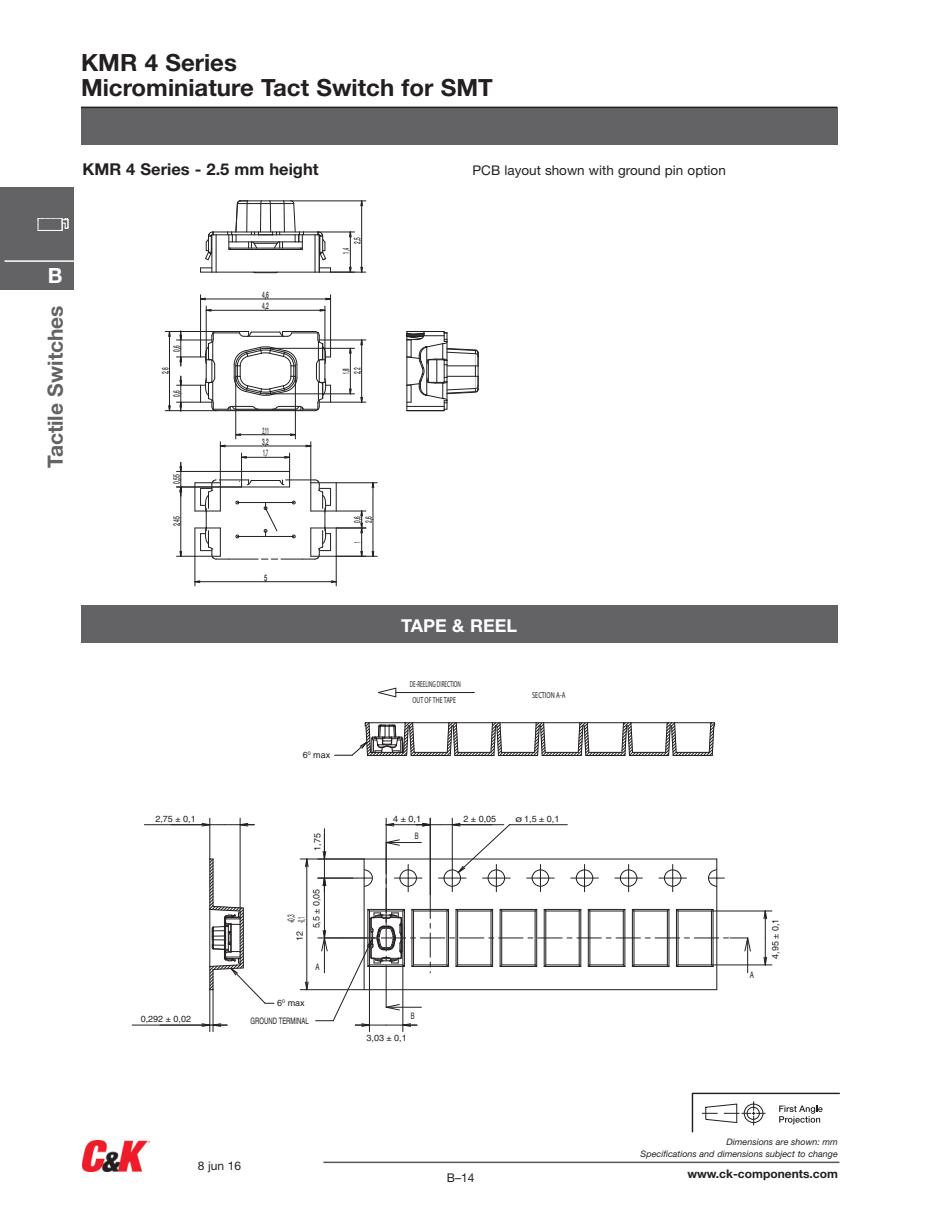
<style>
.page{position:relative;width:945px;height:1229px;background:#fff}
.page>*{position:absolute;margin:0;border:0;box-sizing:border-box;transform-origin:0 0}
.t1{font:700 23.7px/25.2px "Helvetica Neue";color:#231f20}
.t2{font:700 21px "Helvetica Neue";color:#636366}
.t3{font:700 21px "Helvetica Neue";color:#fff}
.t4{font:700 17.85px "Helvetica Neue";color:#fff}
.t5{font:700 16.35px "Helvetica Neue";color:#231f20}
.t6{font:13.35px "Helvetica Neue";color:#231f20}
.t7{font:12px "Helvetica Neue";color:#231f20}
.t8{font:700 11.85px "Helvetica Neue";color:#231f20}
.t9{font:11.85px "Helvetica Neue";color:#231f20}
.t10{font:9.75px/10.4px "Helvetica";color:#231f20;scale:.47 1}
.t11{font:500 9px/11.2px "Helvetica Neue";color:#231f20;scale:.52 1}
.t12{font:9px "Helvetica";color:#231f20}
.t13{font:500 9px "Helvetica Neue";color:#231f20;scale:.38 1}
.t14{font:500 9px/11.2px "Helvetica Neue";color:#231f20;scale:.54 1}
.t15{font:500 9px "Helvetica Neue";color:#231f20;scale:.57 1}
.t16{font:500 9px "Helvetica Neue";color:#231f20;scale:.55 1}
.t17{font:500 9px "Helvetica Neue";color:#231f20;scale:.4 1}
.t18{font:500 9px "Helvetica Neue";color:#231f20;scale:.42 1}
.t19{font:500 9px "Helvetica Neue";color:#231f20;scale:.29 1}
.t20{font:500 9px "Helvetica Neue";color:#231f20;scale:.64 1}
.t21{font:italic 8.85px/11.9px "Helvetica Neue";color:#231f20;text-align:right}
.t22{font:8.85px "Helvetica";color:#231f20}
.t23{font:8.85px "Helvetica";color:#231f20;scale:.67 1}
.t24{font:8.85px "Helvetica";color:#231f20;scale:1.35 1}
.t25{font:8.85px "Helvetica";color:#231f20;scale:.65 1}
.t26{font:8.85px "Helvetica";color:#231f20;scale:.71 1}
.t27{font:8.7px/16.2px "Myriad";color:#231f20;text-align:center;scale:.6 1}
.t28{font:8.7px "Myriad";color:#231f20;scale:.71 1}
</style>
<div class="page">
<svg style="left:692px;top:1092px;width:148px;height:40px"></svg>
<hr style="left:323px;top:1161px;width:516px;height:2px;background:#57585a">
<img style="left:83px;top:1140px;width:66px;height:31px">
<div style="left:0;top:188px;width:74px;height:101px;background:#636366"></div>
<svg style="left:37px;top:218px;width:32px;height:13px"></svg>
<hr style="left:4px;top:260px;width:70px;height:2px;background:#fff">
<hr style="left:407px;top:410px;width:37px;height:1px;background:#231f20">
<svg style="left:405px;top:331px;width:74px;height:79px"></svg>
<hr style="left:295px;top:376px;width:1px;height:63px;background:#231f20">
<hr style="left:235px;top:376px;width:1px;height:63px;background:#231f20">
<hr style="left:236px;top:434px;width:30px;height:1px;background:#231f20">
<svg style="left:266px;top:433px;width:30px;height:3px"></svg>
<svg style="left:235px;top:433px;width:7px;height:3px"></svg>
<hr style="left:266px;top:348px;width:89px;height:1px;background:#231f20">
<hr style="left:266px;top:393px;width:89px;height:1px;background:#231f20">
<svg style="left:349px;top:347px;width:3px;height:48px"></svg>
<hr style="left:336px;top:482px;width:41px;height:1px;background:#231f20">
<hr style="left:336px;top:556px;width:41px;height:1px;background:#231f20">
<hr style="left:373px;top:483px;width:1px;height:36px;background:#231f20">
<hr style="left:373px;top:519px;width:1px;height:37px;background:#231f20">
<svg style="left:371px;top:482px;width:4px;height:6px"></svg>
<svg style="left:371px;top:550px;width:4px;height:7px"></svg>
<hr style="left:336px;top:510px;width:30px;height:1px;background:#231f20">
<hr style="left:336px;top:527px;width:30px;height:1px;background:#231f20">
<svg style="left:360px;top:510px;width:3px;height:47px"></svg>
<hr style="left:336px;top:556px;width:1px;height:30px;background:#231f20">
<hr style="left:195px;top:556px;width:1px;height:30px;background:#231f20">
<hr style="left:266px;top:581px;width:70px;height:1px;background:#231f20">
<hr style="left:195px;top:581px;width:71px;height:1px;background:#231f20">
<svg style="left:330px;top:580px;width:7px;height:3px"></svg>
<svg style="left:194px;top:580px;width:7px;height:3px"></svg>
<hr style="left:331px;top:339px;width:35px;height:1px;background:#231f20">
<hr style="left:331px;top:402px;width:35px;height:1px;background:#231f20">
<hr style="left:361px;top:340px;width:1px;height:31px;background:#231f20">
<hr style="left:361px;top:371px;width:1px;height:31px;background:#231f20">
<svg style="left:360px;top:339px;width:3px;height:7px"></svg>
<svg style="left:360px;top:396px;width:3px;height:7px"></svg>
<hr style="left:165px;top:331px;width:51px;height:1px;background:#231f20">
<hr style="left:165px;top:410px;width:51px;height:1px;background:#231f20">
<hr style="left:169px;top:331px;width:1px;height:40px;background:#231f20">
<hr style="left:169px;top:371px;width:1px;height:39px;background:#231f20">
<svg style="left:168px;top:405px;width:3px;height:6px"></svg>
<svg style="left:177px;top:331px;width:154px;height:80px"></svg>
<hr style="left:220px;top:442px;width:1px;height:40px;background:#231f20">
<hr style="left:310px;top:442px;width:1px;height:40px;background:#231f20">
<svg style="left:177px;top:444px;width:160px;height:116px"></svg>
<hr style="left:330px;top:295px;width:1px;height:45px;background:#231f20">
<hr style="left:200px;top:295px;width:1px;height:45px;background:#231f20">
<hr style="left:266px;top:298px;width:65px;height:1px;background:#231f20">
<hr style="left:201px;top:298px;width:65px;height:1px;background:#231f20">
<svg style="left:325px;top:297px;width:6px;height:4px"></svg>
<svg style="left:200px;top:297px;width:6px;height:4px"></svg>
<hr style="left:325px;top:306px;width:1px;height:54px;background:#231f20">
<hr style="left:206px;top:306px;width:1px;height:54px;background:#231f20">
<hr style="left:266px;top:310px;width:59px;height:1px;background:#231f20">
<hr style="left:206px;top:310px;width:60px;height:1px;background:#231f20">
<svg style="left:319px;top:308px;width:7px;height:4px"></svg>
<svg style="left:205px;top:308px;width:7px;height:4px"></svg>
<hr style="left:291px;top:200px;width:75px;height:1px;background:#231f20">
<hr style="left:331px;top:272px;width:35px;height:1px;background:#231f20">
<svg style="left:200px;top:200px;width:163px;height:73px"></svg>
<hr style="left:209px;top:989px;width:1px;height:42px;background:#231f20">
<hr style="left:213px;top:989px;width:1px;height:42px;background:#231f20">
<hr style="left:132px;top:1024px;width:79px;height:1px;background:#231f20">
<svg style="left:201px;top:1022px;width:26px;height:5px"></svg>
<hr style="left:452px;top:818px;width:1px;height:46px;background:#231f20">
<hr style="left:300px;top:989px;width:64px;height:1px;background:#231f20">
<hr style="left:300px;top:858px;width:64px;height:1px;background:#231f20">
<hr style="left:306px;top:924px;width:1px;height:65px;background:#231f20">
<hr style="left:306px;top:859px;width:1px;height:65px;background:#231f20">
<svg style="left:305px;top:981px;width:4px;height:9px"></svg>
<svg style="left:305px;top:858px;width:4px;height:9px"></svg>
<hr style="left:430px;top:818px;width:1px;height:76px;background:#231f20">
<hr style="left:386px;top:818px;width:1px;height:107px;background:#231f20">
<hr style="left:712px;top:910px;width:60px;height:1px;background:#231f20">
<hr style="left:712px;top:964px;width:60px;height:1px;background:#231f20">
<svg style="left:763px;top:910px;width:4px;height:55px"></svg>
<hr style="left:209px;top:818px;width:1px;height:41px;background:#231f20">
<hr style="left:240px;top:818px;width:1px;height:91px;background:#231f20">
<hr style="left:144px;top:824px;width:81px;height:1px;background:#231f20">
<svg style="left:201px;top:822px;width:10px;height:5px"></svg>
<svg style="left:225px;top:822px;width:29px;height:5px"></svg>
<hr style="left:402px;top:965px;width:1px;height:66px;background:#231f20">
<hr style="left:369px;top:965px;width:1px;height:66px;background:#231f20">
<svg style="left:316px;top:822px;width:435px;height:205px"></svg>
<svg style="left:209px;top:858px;width:65px;height:146px"></svg>
<svg style="left:335px;top:722px;width:381px;height:34px"></svg>
<hr style="left:396px;top:692px;width:78px;height:1px;background:#231f20">
<svg style="left:377px;top:687px;width:20px;height:10px"></svg>
<div style="left:81px;top:107px;width:756px;height:38px;background:#636366"></div>
<div style="left:81px;top:605px;width:756px;height:38px;background:#636366"></div>
<hr style="left:81px;top:107px;width:756px;height:1px;background:#231f20">
<h1 class="t1" style="left:81px;top:52px;width:413px">KMR 4 Series<br>Microminiature Tact Switch for SMT</h1>
<h3 class="t5" style="left:82px;top:164px;width:238px">KMR 4 Series - 2.5 mm height</h3>
<h3 class="t6" style="left:473px;top:166px;width:255px">PCB layout shown with ground pin option</h3>
<h2 class="t3" style="left:48px;top:268px;width:16px">B</h2>
<h2 class="t2" style="left:48px;top:468px;width:164px;rotate:-90deg">Tactile Switches</h2>
<p class="t11" style="left:353px;top:244px;width:14px;rotate:-90deg">2,5</p>
<p class="t14" style="left:262px;top:290px;width:14px">4,6<br>4,2</p>
<p class="t18" style="left:343px;top:254px;width:14px;rotate:-90deg">1,4</p>
<p class="t11" style="left:172px;top:352px;width:14px;rotate:-90deg">0,6</p>
<p class="t11" style="left:172px;top:397px;width:14px;rotate:-90deg">0,6</p>
<p class="t11" style="left:160px;top:374px;width:14px;rotate:-90deg">2,8</p>
<p class="t11" style="left:353px;top:374px;width:14px;rotate:-90deg">2,2</p>
<p class="t13" style="left:343px;top:374px;width:19px;rotate:-90deg">1,61</p>
<p class="t13" style="left:262px;top:427px;width:19px">2,11</p>
<p class="t11" style="left:262px;top:437px;width:14px">3,2</p>
<p class="t17" style="left:263px;top:450px;width:14px">1,7</p>
<p class="t16" style="left:173px;top:484px;width:19px;rotate:-90deg">0,55</p>
<p class="t15" style="left:173px;top:526px;width:19px;rotate:-90deg">2,45</p>
<p class="t11" style="left:353px;top:523px;width:14px;rotate:-90deg">0,6<br>2,6</p>
<p class="t19" style="left:354px;top:543px;width:7px;rotate:-90deg">1</p>
<p class="t20" style="left:264px;top:574px;width:7px">5</p>
<h3 class="t4" style="left:401px;top:619px;width:118px">TAPE &amp; REEL</h3>
<p class="t27" style="left:410px;top:677px;width:87px">DE-REELING DIRECTION<br>OUT OF THE TAPE</p>
<p class="t28" style="left:532px;top:692px;width:48px">SECTION A-A</p>
<p class="t22" style="left:303px;top:751px;width:29px">6<sup>0</sup> max</p>
<p class="t22" style="left:155px;top:815px;width:42px">2,75 ± 0,1</p>
<p class="t22" style="left:393px;top:815px;width:29px">4 ± 0,1</p>
<p class="t22" style="left:463px;top:815px;width:34px">2 ± 0,05</p>
<p class="t24" style="left:516px;top:815px;width:34px">ø1,5 ± 0,1</p>
<p class="t12" style="left:314px;top:850px;width:19px;rotate:-90deg">1,75</p>
<p class="t12" style="left:313px;top:928px;width:41px;rotate:-90deg">5,5 ± 0,05</p>
<p class="t10" style="left:287px;top:923px;width:21px;rotate:-90deg">+0,3 -0,1</p>
<p class="t25" style="left:415px;top:833px;width:7px">B</p>
<p class="t12" style="left:296px;top:940px;width:11px;rotate:-90deg">12</p>
<p class="t26" style="left:316px;top:963px;width:7px">A</p>
<p class="t22" style="left:277px;top:999px;width:29px">6<sup>0</sup> max</p>
<p class="t22" style="left:141px;top:1015px;width:52px">0,292 ± 0,02</p>
<p class="t23" style="left:251px;top:1017px;width:88px">GROUND TERMINAL</p>
<p class="t25" style="left:411px;top:1012px;width:7px">B</p>
<p class="t22" style="left:366px;top:1035px;width:42px">3,03 ± 0,1</p>
<p class="t26" style="left:750px;top:971px;width:7px">A</p>
<p class="t12" style="left:772px;top:958px;width:41px;rotate:-90deg">4,95 ± 0,1</p>
<h3 class="t9" style="left:198px;top:1161px;width:45px">8 jun 16</h3>
<h3 class="t7" style="left:447px;top:1173px;width:29px">B–14</h3>
<p class="t21" style="left:641px;top:1136px;width:199px">Dimensions are shown: mm<br>Specifications and dimensions subject to change</p>
<h3 class="t8" style="left:687px;top:1169px;width:152px">www.ck-components.com</h3>
</div>
